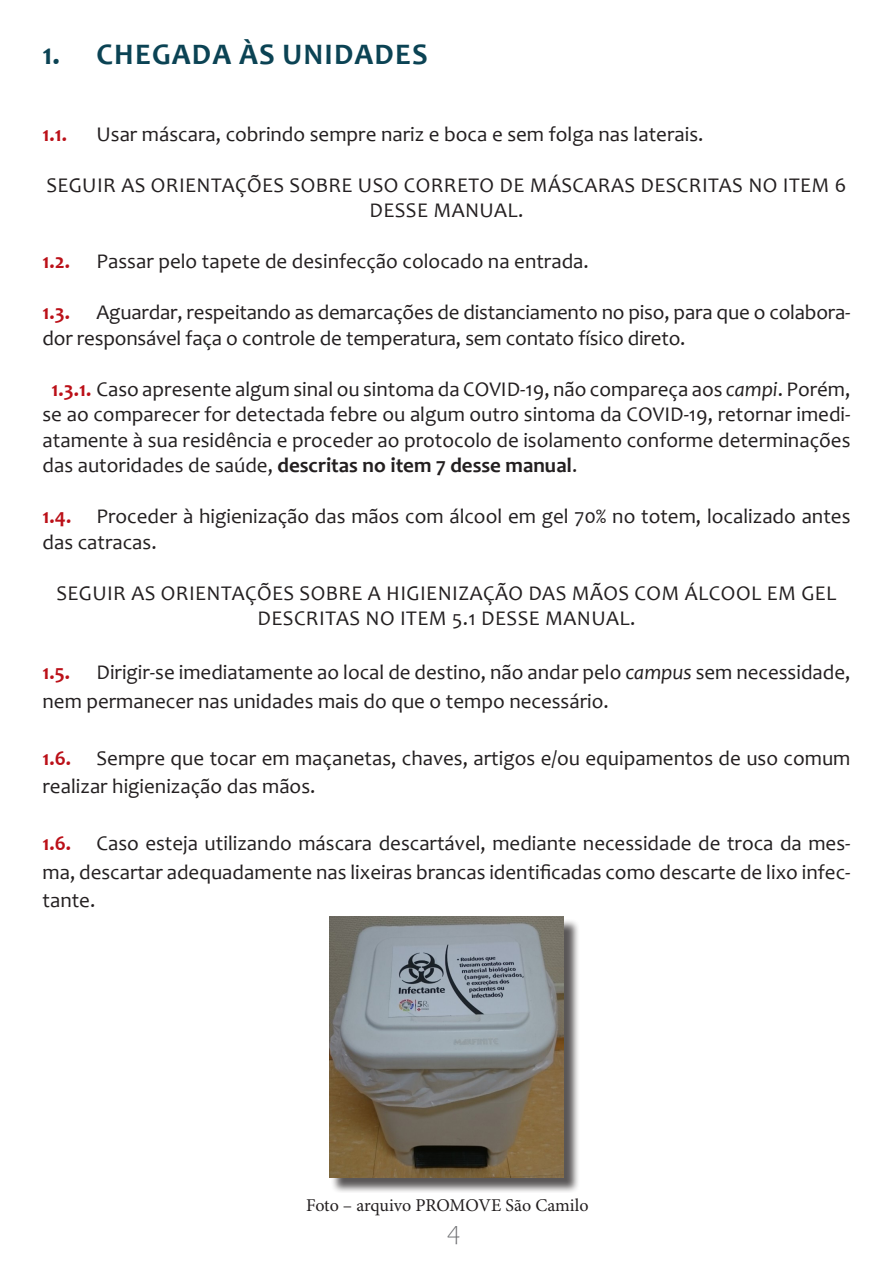
<style>
.page{position:relative;width:893px;height:1263px;background:#fff}
.page>*{position:absolute;margin:0;border:0;box-sizing:border-box;transform-origin:0 0}
.t1{font:700 30px "Candara";letter-spacing:.04em;color:#0b4354}
.t2{font:300 27px "Candara";color:#6c6d70}
.t3{font:21px/25.5px "Candara";color:#231f20}
.t4{font:21px/25.5px "Candara";letter-spacing:.02em;color:#231f20;text-align:center}
.t5{font:700 21px "Candara";color:#bb1018}
.t6{font:18px "Minion Pro";letter-spacing:-.005em;color:#231f20}
.s1{font-weight:700;color:#bb1018}
.s2{font-style:italic}
.s3{font-weight:700}
</style>
<div class="page">
<div style="left:331px;top:918px;width:249px;height:275px;background:#231f20;opacity:.75"></div>
<img style="left:329px;top:916px;width:235px;height:261px">
<p class="t1" style="left:43px;top:36px;width:387px">1. CHEGADA ÀS UNIDADES</p>
<p class="t5" style="left:43px;top:121px;width:26px">1.1.</p>
<p class="t3" style="left:97px;top:121px;width:608px">Usar máscara, cobrindo sempre nariz e boca e sem folga nas laterais.</p>
<p class="t4" style="left:46px;top:172px;width:802px">SEGUIR AS ORIENTAÇÕES SOBRE USO CORRETO DE MÁSCARAS DESCRITAS NO ITEM 6<br>DESSE MANUAL.</p>
<p class="t5" style="left:43px;top:248px;width:29px">1.2.</p>
<p class="t3" style="left:97px;top:248px;width:494px">Passar pelo tapete de desinfecção colocado na entrada.</p>
<p class="t5" style="left:43px;top:299px;width:29px">1.3.</p>
<p class="t3" style="left:43px;top:299px;width:809px;text-indent:54px">Aguardar, respeitando as demarcações de distanciamento no piso, para que o colabora&shy;dor responsável faça o controle de temperatura, sem contato físico direto.</p>
<p class="t3" style="left:43px;top:376px;width:809px;text-align:justify;text-indent:9px"><span class="s1">1.3.1.</span> Caso apresente algum sinal ou sintoma da COVID-19, não compareça aos <span class="s2">campi</span>. Porém, se ao comparecer for detectada febre ou algum outro sintoma da COVID-19, retornar imedi&shy;atamente à sua residência e proceder ao protocolo de isolamento conforme determinações das autoridades de saúde, <span class="s3">descritas no item 7 desse manual</span>.</p>
<p class="t3" style="left:43px;top:503px;width:809px"><span class="s1">1.4.</span> Proceder à higienização das mãos com álcool em gel 70% no totem, localizado antes das catracas.</p>
<p class="t4" style="left:56px;top:580px;width:782px">SEGUIR AS ORIENTAÇÕES SOBRE A HIGIENIZAÇÃO DAS MÃOS COM ÁLCOOL EM GEL<br>DESCRITAS NO ITEM 5.1 DESSE MANUAL.</p>
<p class="t5" style="left:43px;top:659px;width:29px">1.5.</p>
<p class="t3" style="left:43px;top:658px;width:809px;line-height:28.5px;text-indent:54px">Dirigir-se imediatamente ao local de destino, não andar pelo <span class="s2">campus</span> sem necessidade, nem permanecer nas unidades mais do que o tempo necessário.</p>
<p class="t3" style="left:43px;top:743px;width:809px;line-height:28.5px"><span class="s1">1.6.</span> Sempre que tocar em maçanetas, chaves, artigos e/ou equipamentos de uso comum realizar higienização das mãos.</p>
<p class="t3" style="left:43px;top:829px;width:809px;line-height:28.5px;text-align:justify"><span class="s1">1.6.</span> Caso esteja utilizando máscara descartável, mediante necessidade de troca da mes&shy;ma, descartar adequadamente nas lixeiras brancas identificadas como descarte de lixo infec&shy;tante.</p>
<p class="t6" style="left:306px;top:1194px;width:284px">Foto – arquivo PROMOVE São Camilo</p>
<p class="t2" style="left:446px;top:1216px;width:16px">4</p>
</div>
